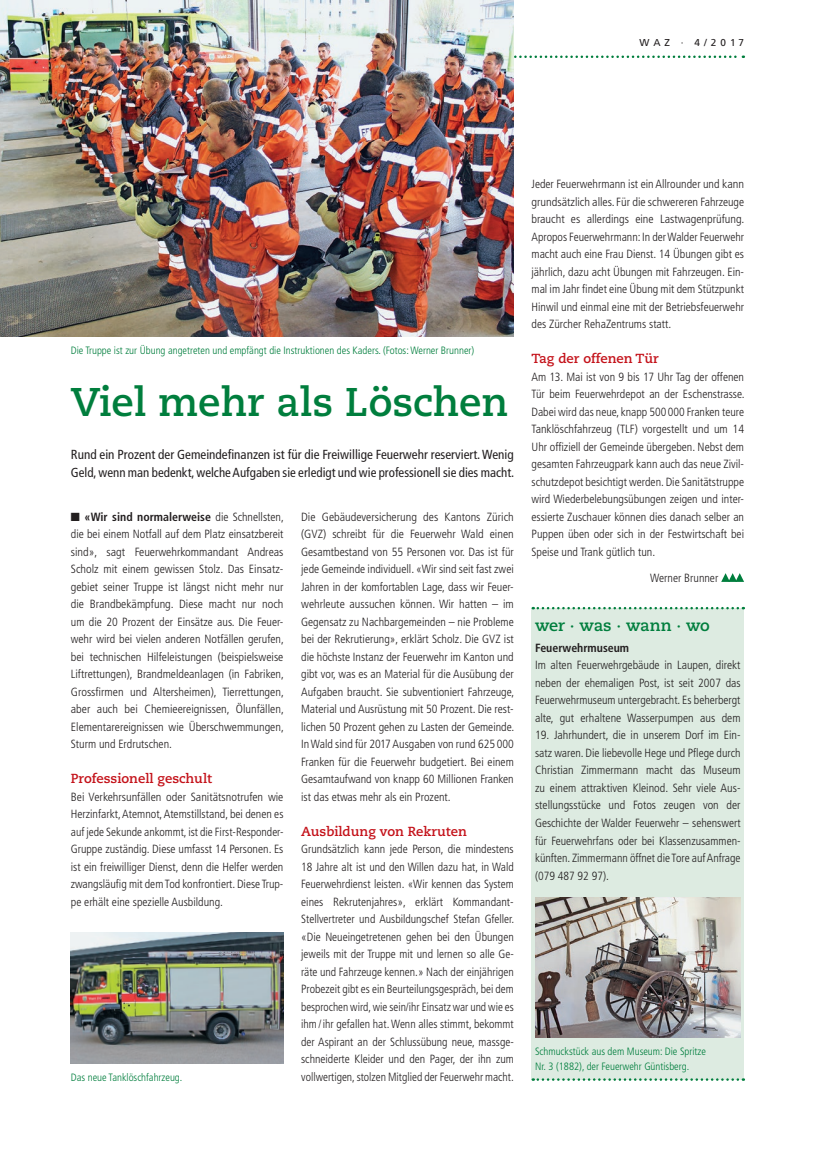
<style>
.page{position:relative;width:815px;height:1152px;background:#fff}
.page>*{position:absolute;margin:0;border:0;box-sizing:border-box;transform-origin:0 0}
.t1{font:700 40px "Caecilia";color:#007e3d}
.t2{font:700 16.25px "Caecilia";letter-spacing:-.01em;color:#007e3d}
.t3{font:condensed 13.12px/17.5px "Frutiger LT Std";color:#231f20}
.t4{font:700 13.12px "Caecilia";color:#c4121a}
.t5{font:300 condensed 11.88px/17.5px "Frutiger LT Std";color:#231f20;text-align:justify}
.t6{font:700 condensed 11.88px "Frutiger LT Std";color:#231f20}
.t7{font:300 condensed 10.62px/15px "Frutiger LT Std";color:#007e3d}
.t8{font:10px "Frutiger LT Std";letter-spacing:.4em;color:#231f20}
.s1{font-weight:700}
</style>
<div class="page">
<svg style="left:514px;top:56px;width:230px;height:2px"></svg>
<svg style="left:721px;top:573px;width:23px;height:9px"></svg>
<img style="left:0;top:0;width:514px;height:337px">
<div style="left:531px;top:608px;width:213px;height:471px;background:#ddebe1"></div>
<svg style="left:533px;top:607px;width:211px;height:2px"></svg>
<svg style="left:533px;top:1078px;width:211px;height:2px"></svg>
<img style="left:535px;top:897px;width:206px;height:140px">
<img style="left:71px;top:932px;width:212px;height:131px">
<p class="t8" style="left:640px;top:37px;width:106px">WAZ · 4/2017</p>
<p class="t7" style="left:71px;top:343px;width:405px">Die Truppe ist zur Übung angetreten und empfängt die Instruktionen des Kaders. (Fotos: Werner Brunner)</p>
<h1 class="t1" style="left:71px;top:378px;width:439px">Viel mehr als Löschen</h1>
<p class="t3" style="left:71px;top:446px;width:445px">Rund ein Prozent der Gemeindefinanzen ist für die Freiwillige Feuerwehr reserviert. Wenig<br>Geld, wenn man bedenkt, welche Aufgaben sie erledigt und wie professionell sie dies macht.</p>
<p class="t5" style="left:71px;top:508px;width:215px">■ <span class="s1">«Wir sind normalerweise</span> die Schnellsten, die bei einem Notfall auf dem Platz einsatzbereit sind», sagt Feuerwehrkommandant Andreas Scholz mit einem gewissen Stolz. Das Einsatz&shy;gebiet seiner Truppe ist längst nicht mehr nur die Brandbekämpfung. Diese macht nur noch um die 20 Prozent der Einsätze aus. Die Feuer&shy;wehr wird bei vielen anderen Notfällen gerufen, bei technischen Hilfeleistungen (beispielsweise Liftrettungen), Brandmeldeanlagen (in Fabriken, Grossfirmen und Altersheimen), Tierrettungen, aber auch bei Chemieereignissen, Ölunfällen, Elementarereignissen wie Überschwemmungen, Sturm und Erdrutschen.</p>
<p class="t4" style="left:71px;top:771px;width:143px">Professionell geschult</p>
<p class="t5" style="left:71px;top:788px;width:214px">Bei Verkehrsunfällen oder Sanitätsnotrufen wie Herzinfarkt, Atemnot, Atemstillstand, bei denen es auf jede Sekunde ankommt, ist die First-Responder-Gruppe zuständig. Diese umfasst 14 Personen. Es ist ein freiwilliger Dienst, denn die Helfer werden zwangsläufig mit dem Tod konfrontiert. Diese Trup&shy;pe erhält eine spezielle Ausbildung.</p>
<p class="t7" style="left:71px;top:1069px;width:113px">Das neue Tanklöschfahrzeug.</p>
<p class="t5" style="left:301px;top:508px;width:215px">Die Gebäudeversicherung des Kantons Zürich (GVZ) schreibt für die Feuerwehr Wald einen Gesamtbestand von 55 Personen vor. Das ist für jede Gemeinde individuell. «Wir sind seit fast zwei Jahren in der komfortablen Lage, dass wir Feuer&shy;wehrleute aussuchen können. Wir hatten – im Gegensatz zu Nachbargemeinden – nie Probleme bei der Rekrutierung», erklärt Scholz. Die GVZ ist die höchste Instanz der Feuerwehr im Kanton und gibt vor, was es an Material für die Ausübung der Aufgaben braucht. Sie subventioniert Fahrzeuge, Material und Ausrüstung mit 50 Prozent. Die rest&shy;lichen 50 Prozent gehen zu Lasten der Gemeinde.<br>In Wald sind für 2017 Ausgaben von rund 625 000<br>Franken für die Feuerwehr budgetiert. Bei einem Gesamtaufwand von knapp 60 Millionen Franken ist das etwas mehr als ein Prozent.</p>
<p class="t4" style="left:301px;top:823px;width:167px">Ausbildung von Rekruten</p>
<p class="t5" style="left:301px;top:840px;width:215px;text-align:left">Grundsätzlich kann jede Person, die mindestens 18 Jahre alt ist und den Willen dazu hat, in Wald Feuerwehrdienst leisten. «Wir kennen das System eines Rekrutenjahres», erklärt Kommandant-- Stellvertreter und Ausbildungschef Stefan Gfeller. «Die Neueingetretenen gehen bei den Übungen jeweils mit der Truppe mit und lernen so alle Ge&shy;räte und Fahrzeuge kennen.» Nach der einjährigen Probezeit gibt es ein Beurteilungsgespräch, bei dem besprochen wird, wie sein/ihr Einsatz war und wie es ihm/ihr gefallen hat. Wenn alles stimmt, bekommt der Aspirant an der Schlussübung neue, massge&shy;schneiderte Kleider und den Pager, der ihn zum vollwertigen, stolzen Mitglied der Feuerwehr macht.</p>
<p class="t5" style="left:531px;top:175px;width:215px">Jeder Feuerwehrmann ist ein Allrounder und kann grundsätzlich alles. Für die schwereren Fahrzeuge braucht es allerdings eine Lastwagenprüfung.<br>Apropos Feuerwehrmann: In der Walder Feuerwehr macht auch eine Frau Dienst. 14 Übungen gibt es jährlich, dazu acht Übungen mit Fahrzeugen. Ein&shy;mal im Jahr findet eine Übung mit dem Stützpunkt Hinwil und einmal eine mit der Betriebsfeuerwehr des Zürcher RehaZentrums statt.</p>
<p class="t4" style="left:531px;top:351px;width:129px">Tag der offenen Tür</p>
<p class="t5" style="left:531px;top:368px;width:215px">Am 13. Mai ist von 9 bis 17 Uhr Tag der offenen Tür beim Feuerwehrdepot an der Eschenstrasse.<br>Dabei wird das neue, knapp 500 000 Franken teure Tanklöschfahrzeug (TLF) vorgestellt und um 14<br>Uhr offiziell der Gemeinde übergeben. Nebst dem gesamten Fahrzeugpark kann auch das neue Zivil&shy;schutzdepot besichtigt werden. Die Sanitätstruppe wird Wiederbelebungsübungen zeigen und inter&shy;essierte Zuschauer können dies danach selber an Puppen üben oder sich in der Festwirtschaft bei Speise und Trank gütlich tun.</p>
<p class="t5" style="left:650px;top:569px;width:70px">Werner Brunner</p>
<h2 class="t2" style="left:535px;top:615px;width:176px">wer · was · wann · wo</h2>
<p class="t6" style="left:535px;top:641px;width:96px">Feuerwehrmuseum</p>
<p class="t5" style="left:535px;top:657px;width:207px">Im alten Feuerwehrgebäude in Laupen, direkt neben der ehemaligen Post, ist seit 2007 das Feuerwehrmuseum untergebracht. Es beherbergt alte, gut erhaltene Wasserpumpen aus dem</p>
<p class="t5" style="left:535px;top:727px;width:207px">19. Jahrhundert, die in unserem Dorf im Ein&shy;satz waren. Die liebevolle Hege und Pflege durch Christian Zimmermann macht das Museum zu einem attraktiven Kleinod. Sehr viele Aus&shy;stellungsstücke und Fotos zeugen von der Geschichte der Walder Feuerwehr – sehenswert für Feuerwehrfans oder bei Klassenzusammen&shy;künften. Zimmermann öffnet die Tore auf Anfrage (079 487 92 97).</p>
<p class="t7" style="left:535px;top:1043px;width:172px">Schmuckstück aus dem Museum: Die Spritze<br>Nr. 3 (1882), der Feuerwehr Güntisberg.</p>
</div>
